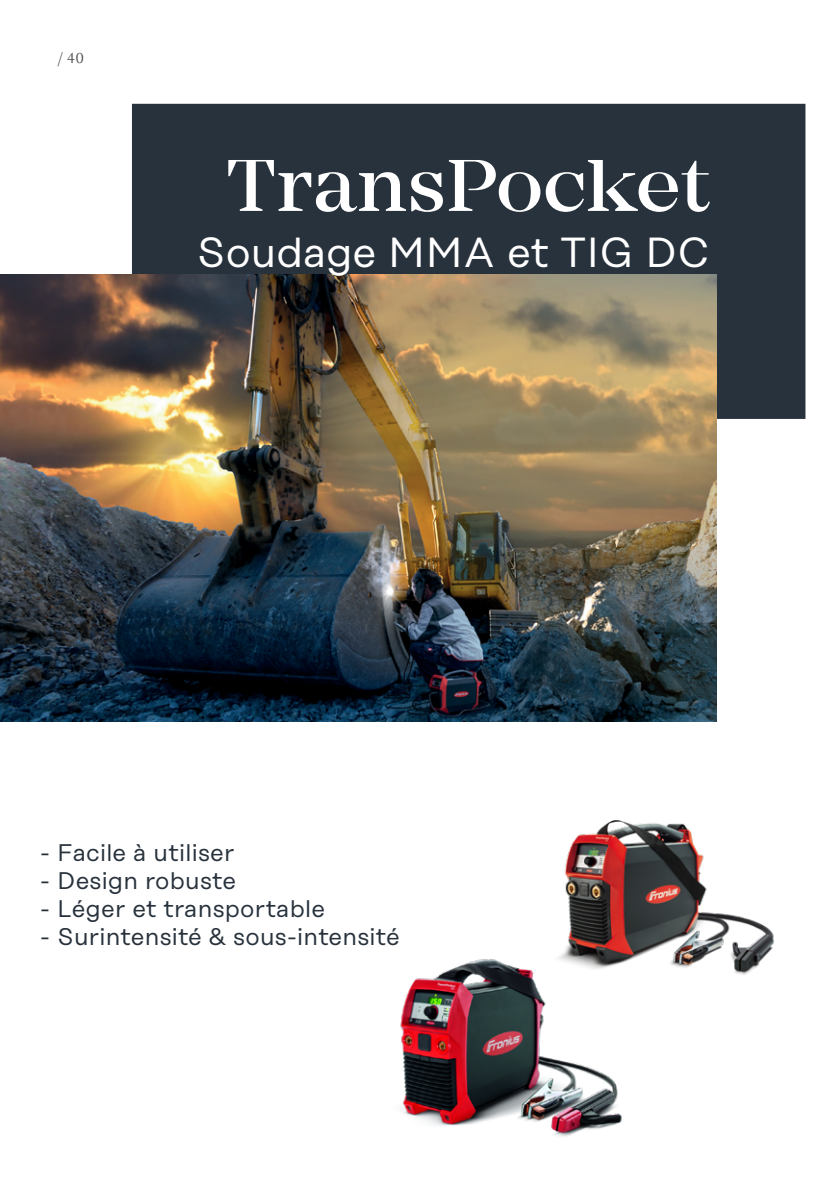
<style>
.page{position:relative;width:840px;height:1191px;background:#fff}
.page>*{position:absolute;margin:0;border:0;box-sizing:border-box;transform-origin:0 0}
.t1{font:500 76px "Mirador";color:#fff}
.t2{font:42px "Rational Display";color:#fff}
.t3{font:24px "Rational Display";letter-spacing:.01em;color:#28323c}
.t4{font:16px "Celeste Offc Pro";color:#4a4a49}
</style>
<div class="page">
<div style="left:132px;top:104px;width:673px;height:315px;background:#28323c"></div>
<img style="left:0;top:275px;width:715px;height:446px">
<img style="left:564px;top:820px;width:210px;height:155px">
<img style="left:400px;top:947px;width:238px;height:190px">
<p class="t4" style="left:58px;top:48px;width:27px">/ 40</p>
<h1 class="t1" style="left:226px;top:141px;width:485px">TransPocket</h1>
<h2 class="t2" style="left:196px;top:228px;width:515px">Soudage MMA et TIG DC</h2>
<p class="t3" style="left:40px;top:838px;width:196px">- Facile à utiliser</p>
<p class="t3" style="left:40px;top:866px;width:197px">- Design robuste</p>
<p class="t3" style="left:40px;top:894px;width:286px">- Léger et transportable</p>
<p class="t3" style="left:40px;top:922px;width:361px">- Surintensité &amp; sous-intensité</p>
</div>
